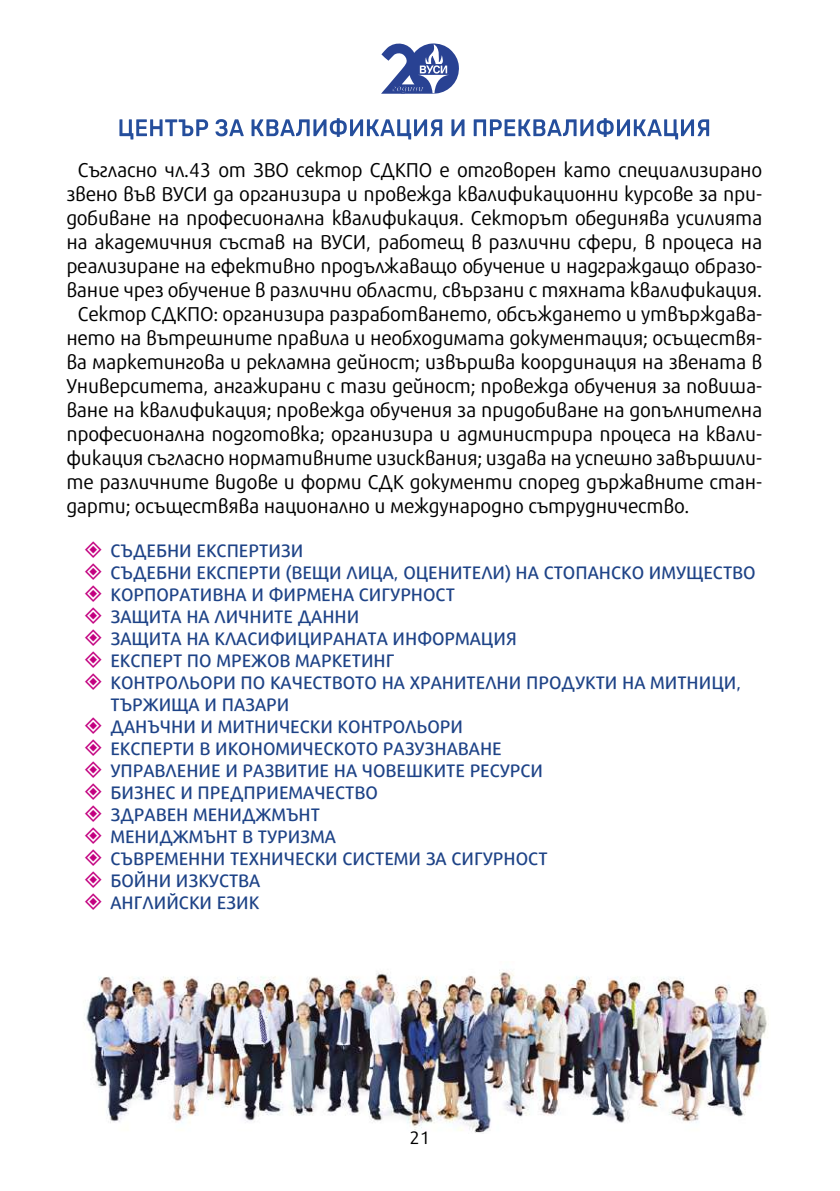
<style>
.page{position:relative;width:840px;height:1191px;background:#fff}
.page>*{position:absolute;margin:0;border:0;box-sizing:border-box;transform-origin:0 0}
.t1{font:20px "Repo";letter-spacing:-.01em;color:#000}
.t2{font:500 18px/22px "Repo";color:#1e4387}
.t3{font:18px "Repo";color:#000}
</style>
<div class="page">
<svg style="left:381px;top:43px;width:77px;height:51px"></svg>
<img style="left:84px;top:970px;width:685px;height:163px">
<svg style="left:119px;top:118px;width:589px;height:21px"></svg>
<p class="t1" style="left:78px;top:153px;width:685px">Съгласно чл.43 от ЗВО сектор СДКПО е отговорен като специализирано</p>
<p class="t1" style="left:66px;top:177px;width:697px">звено във ВУСИ да организира и провежда квалификационни курсове за при-</p>
<p class="t1" style="left:66px;top:201px;width:697px">добиване на професионална квалификация. Секторът обединява усилията</p>
<p class="t1" style="left:66px;top:225px;width:697px">на академичния състав на ВУСИ, работещ в различни сфери, в процеса на</p>
<p class="t1" style="left:66px;top:249px;width:697px">реализиране на ефективно продължаващо обучение и надграждащо образо-</p>
<p class="t1" style="left:66px;top:273px;width:697px">вание чрез обучение в различни области, свързани с тяхната квалификация.</p>
<p class="t1" style="left:78px;top:297px;width:685px">Сектор СДКПО: организира разработването, обсъждането и утвърждава-</p>
<p class="t1" style="left:66px;top:321px;width:697px">нето на вътрешните правила и необходимата документация; осъществя-</p>
<p class="t1" style="left:66px;top:345px;width:697px">ва маркетингова и рекламна дейност; извършва координация на звената в</p>
<p class="t1" style="left:66px;top:369px;width:697px">Университета, ангажирани с тази дейност; провежда обучения за повиша-</p>
<p class="t1" style="left:66px;top:393px;width:697px">ване на квалификация; провежда обучения за придобиване на допълнителна</p>
<p class="t1" style="left:66px;top:417px;width:697px">професионална подготовка; организира и администрира процеса на квали-</p>
<p class="t1" style="left:66px;top:441px;width:697px">фикация съгласно нормативните изисквания; издава на успешно завършили-</p>
<p class="t1" style="left:66px;top:465px;width:697px">те различните видове и форми СДК документи според държавните стан-</p>
<p class="t1" style="left:66px;top:489px;width:624px">дарти; осъществява национално и международно сътрудничество.</p>
<p class="t2" style="left:110px;top:538px;width:646px">СЪДЕБНИ ЕКСПЕРТИЗИ<br>СЪДЕБНИ ЕКСПЕРТИ (ВЕЩИ ЛИЦА, ОЦЕНИТЕЛИ) НА СТОПАНСКО ИМУЩЕСТВО<br>КОРПОРАТИВНА И ФИРМЕНА СИГУРНОСТ<br>ЗАЩИТА НА ЛИЧНИТЕ ДАННИ<br>ЗАЩИТА НА КЛАСИФИЦИРАНАТА ИНФОРМАЦИЯ<br>ЕКСПЕРТ ПО МРЕЖОВ МАРКЕТИНГ<br>КОНТРОЛЬОРИ ПО КАЧЕСТВОТО НА ХРАНИТЕЛНИ ПРОДУКТИ НА МИТНИЦИ,<br>ТЪРЖИЩА И ПАЗАРИ<br>ДАНЪЧНИ И МИТНИЧЕСКИ КОНТРОЛЬОРИ<br>ЕКСПЕРТИ В ИКОНОМИЧЕСКОТО РАЗУЗНАВАНЕ<br>УПРАВЛЕНИЕ И РАЗВИТИЕ НА ЧОВЕШКИТЕ РЕСУРСИ<br>БИЗНЕС И ПРЕДПРИЕМАЧЕСТВО<br>ЗДРАВЕН МЕНИДЖМЪНТ<br>МЕНИДЖМЪНТ В ТУРИЗМА<br>СЪВРЕМЕННИ ТЕХНИЧЕСКИ СИСТЕМИ ЗА СИГУРНОСТ<br>БОЙНИ ИЗКУСТВА<br>АНГЛИЙСКИ ЕЗИК</p>
<p class="t3" style="left:409px;top:1122px;width:22px">21</p>
</div>
